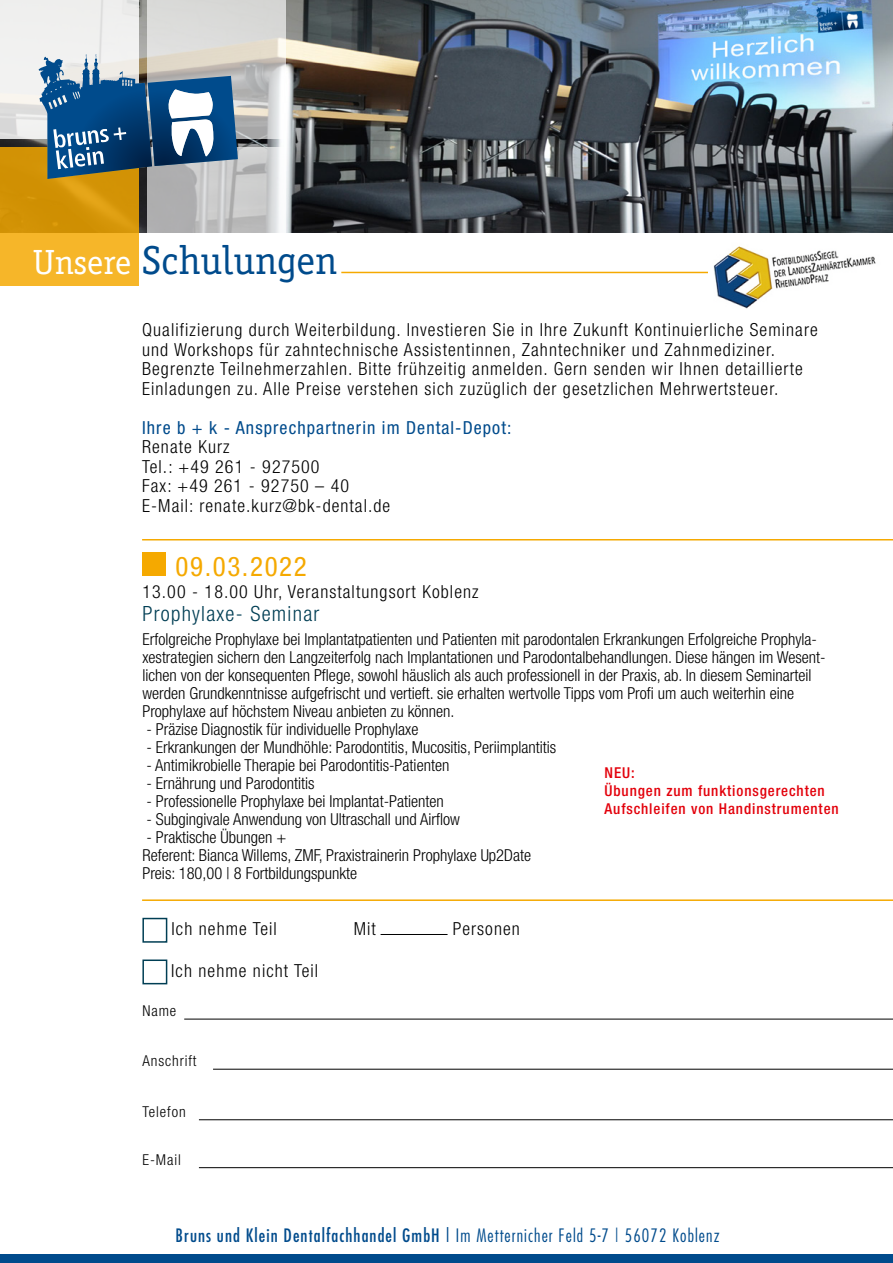
<style>
.page{position:relative;width:893px;height:1263px;background:#fff}
.page>*{position:absolute;margin:0;border:0;box-sizing:border-box;transform-origin:0 0}
.t1{font:40.5px "Officina Serif";color:#004b8c}
.t2{font:condensed 27px "Helvetica Neue";letter-spacing:.06em;color:#f5a900}
.t3{font:300 condensed 21px "Helvetica Neue";letter-spacing:.06em;color:#003e54}
.t4{font:300 condensed 18px/19.5px "Helvetica Neue";letter-spacing:.06em;color:#000}
.t5{font:condensed 18px "Futura";letter-spacing:.06em;color:#004b8c}
.t6{font:condensed 18px "Helvetica Neue";letter-spacing:.06em;color:#004b8c}
.t7{font:300 condensed 16.5px/18px "Helvetica Neue";color:#000}
.t8{font:500 condensed 15px/18px "Helvetica Neue";letter-spacing:.06em;color:#e3000b}
.t9{font:300 condensed 15px "Helvetica Neue";letter-spacing:.06em;color:#000}
.s1{font-size:35.1px;color:#fff}
.s2{font-weight:300}
</style>
<div class="page">
<hr style="left:341px;top:272px;width:552px;height:1px;background:#f5a900">
<div style="left:0;top:1254px;width:893px;height:9px;background:#004b8c"></div>
<img style="left:0;top:0;width:893px;height:233px">
<svg style="left:0;top:0;width:138px;height:138px;fill:#f0f0ef"></svg>
<svg style="left:148px;top:0;width:138px;height:138px;background:#d5d4d1"></svg>
<svg style="left:0;top:147px;width:138px;height:138px;background:#e3a316"></svg>
<svg style="left:148px;top:147px;width:138px;height:86px;background:#c4c4c5"></svg>
<svg style="left:39px;top:54px;width:199px;height:125px;background:#5f819c"></svg>
<div style="left:142px;top:552px;width:24px;height:23px;background:#f5a900"></div>
<hr style="left:142px;top:539px;width:751px;height:1px;background:#f5a900">
<hr style="left:142px;top:899px;width:751px;height:2px;background:#f5a900">
<div style="left:708px;top:238px;width:185px;height:80px;background:#fff"></div>
<img style="left:713px;top:246px;width:163px;height:63px">
<div style="left:142px;top:918px;width:25px;height:25px;border:2px solid #003e54"></div>
<div style="left:142px;top:959px;width:25px;height:25px;border:2px solid #003e54"></div>
<hr style="left:381px;top:934px;width:67px;height:1px;background:#000">
<hr style="left:184px;top:1019px;width:709px;height:1px;background:#000">
<hr style="left:213px;top:1069px;width:680px;height:1px;background:#000">
<hr style="left:199px;top:1119px;width:694px;height:1px;background:#000">
<hr style="left:199px;top:1167px;width:694px;height:1px;background:#000">
<h1 class="t1" style="left:33px;top:237px;width:306px"><span class="s1">Unsere</span> Schulungen</h1>
<p class="t4" style="left:142px;top:320px;width:677px">Qualifizierung durch Weiterbildung. Investieren Sie in Ihre Zukunft Kontinuierliche Seminare und Workshops für zahntechnische Assistentinnen, Zahntechniker und Zahnmediziner.<br>Begrenzte Teilnehmerzahlen. Bitte frühzeitig anmelden. Gern senden wir Ihnen detaillierte Einladungen zu. Alle Preise verstehen sich zuzüglich der gesetzlichen Mehrwertsteuer.</p>
<p class="t6" style="left:142px;top:417px;width:371px">Ihre b + k - Ansprechpartnerin im Dental-Depot:</p>
<p class="t4" style="left:142px;top:437px;width:250px">Renate Kurz<br>Tel.: +49 261 - 927500<br>Fax: +49 261 - 92750 – 40<br>E-Mail: renate.kurz@bk-dental.de</p>
<h2 class="t2" style="left:176px;top:550px;width:133px">09.03.2022</h2>
<p class="t4" style="left:142px;top:582px;width:338px">13.00 - 18.00 Uhr, Veranstaltungsort Koblenz</p>
<p class="t3" style="left:142px;top:601px;width:178px">Prophylaxe- Seminar</p>
<p class="t7" style="left:142px;top:629px;width:685px">Erfolgreiche Prophylaxe bei Implantatpatienten und Patienten mit parodontalen Erkrankungen Erfolgreiche Prophyla&shy;xestrategien sichern den Langzeiterfolg nach Implantationen und Parodontalbehandlungen. Diese hängen im Wesent&shy;lichen von der konsequenten Pflege, sowohl häuslich als auch professionell in der Praxis, ab. In diesem Seminarteil werden Grundkenntnisse aufgefrischt und vertieft. sie erhalten wertvolle Tipps vom Profi um auch weiterhin eine Prophylaxe auf höchstem Niveau anbieten zu können.</p>
<p class="t7" style="left:146px;top:719px;width:273px">- Präzise Diagnostik für individuelle Prophylaxe</p>
<p class="t7" style="left:146px;top:737px;width:411px">- Erkrankungen der Mundhöhle: Parodontitis, Mucositis, Periimplantitis</p>
<p class="t7" style="left:146px;top:755px;width:304px">- Antimikrobielle Therapie bei Parodontitis-Patienten</p>
<p class="t7" style="left:146px;top:773px;width:170px">- Ernährung und Parodontitis</p>
<p class="t7" style="left:146px;top:791px;width:299px">- Professionelle Prophylaxe bei Implantat-Patienten</p>
<p class="t7" style="left:146px;top:810px;width:315px">- Subgingivale Anwendung von Ultraschall und Airflow</p>
<p class="t7" style="left:142px;top:828px;width:390px">- Praktische Übungen +<br>Referent: Bianca Willems, ZMF, Praxistrainerin Prophylaxe Up2Date<br>Preis: 180,00 | 8 Fortbildungspunkte</p>
<p class="t8" style="left:605px;top:764px;width:236px">NEU:<br>Übungen zum funktionsgerechten<br>Aufschleifen von Handinstrumenten</p>
<p class="t4" style="left:172px;top:919px;width:107px">Ich nehme Teil</p>
<p class="t4" style="left:354px;top:919px;width:24px">Mit</p>
<p class="t4" style="left:453px;top:919px;width:69px">Personen</p>
<p class="t4" style="left:171px;top:960px;width:149px">Ich nehme nicht Teil</p>
<p class="t9" style="left:142px;top:1002px;width:35px">Name</p>
<p class="t9" style="left:142px;top:1052px;width:56px">Anschrift</p>
<p class="t9" style="left:142px;top:1103px;width:45px">Telefon</p>
<p class="t9" style="left:142px;top:1151px;width:40px">E-Mail</p>
<p class="t5" style="left:175px;top:1223px;width:546px">Bruns und Klein Dentalfachhandel GmbH | <span class="s2">Im Metternicher Feld 5-7 | 56072 Koblenz</span></p>
</div>
